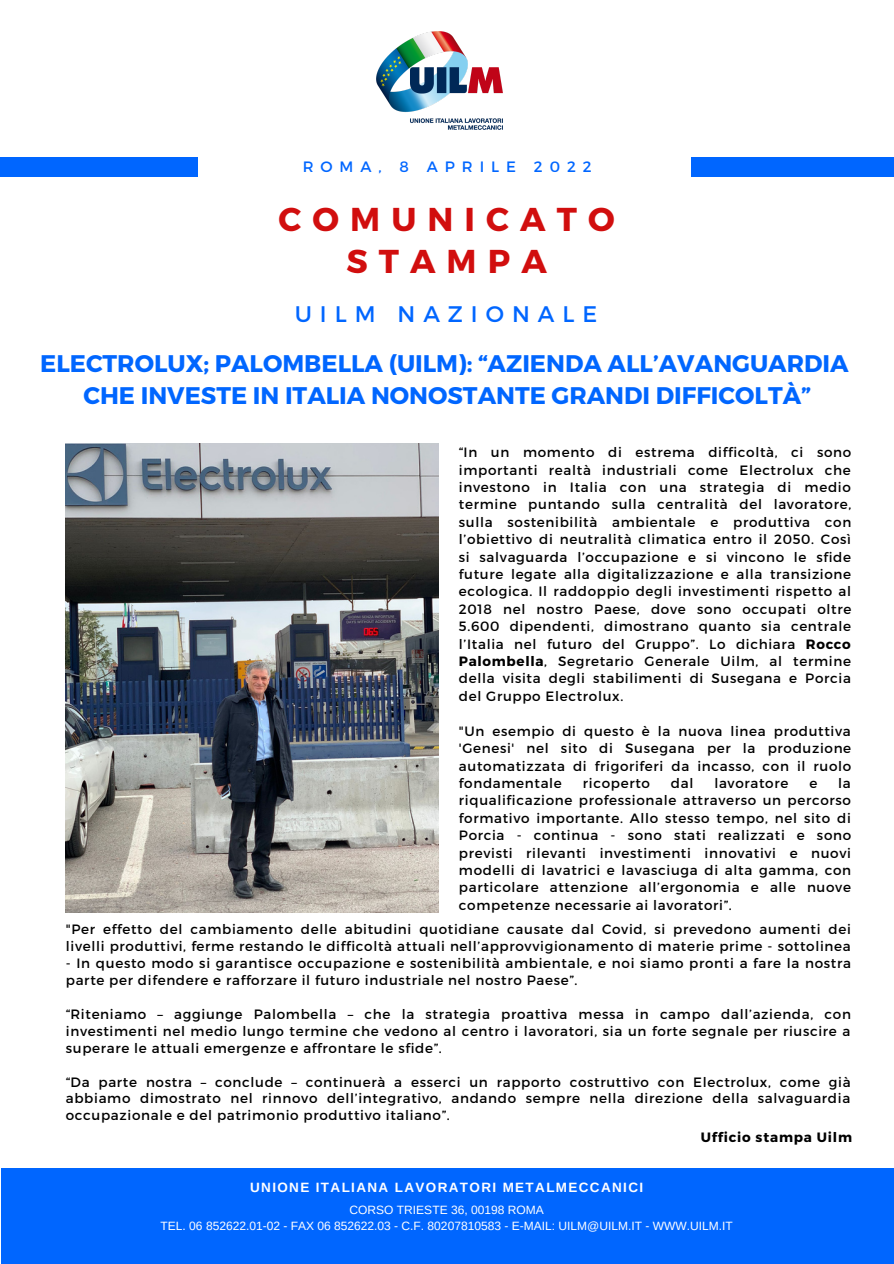
<style>
.page{position:relative;width:894px;height:1264px;background:#fff}
.page>*{position:absolute;margin:0;border:0;box-sizing:border-box;transform-origin:0 0}
.t1{font:700 33px "Montserrat";letter-spacing:.335em;color:#d10e0e}
.t2{font:700 24px "Montserrat";color:#06f}
.t3{font:22.5px "Montserrat";letter-spacing:.355em;color:#06f}
.t4{font:15px "Montserrat";letter-spacing:.465em;color:#06f}
.t5{font:13.5px/17.4px "Montserrat";letter-spacing:.05em;color:#000;text-align:justify}
.t6{font:700 13.5px "Arimo";letter-spacing:.1em;color:#fff}
.t7{font:700 13.5px "Montserrat";letter-spacing:.06em;color:#000}
.t8{font:12px "Arimo";color:#fff}
.s1{font-weight:700}
</style>
<div class="page">
<div style="left:0;top:157px;width:198px;height:20px;background:#06f"></div>
<div style="left:690px;top:157px;width:203px;height:20px;background:#06f"></div>
<img style="left:376px;top:31px;width:126px;height:98px">
<img style="left:66px;top:444px;width:372px;height:468px">
<div style="left:1px;top:1168px;width:892px;height:95px;background:#06f"></div>
<p class="t4" style="left:302px;top:157px;width:290px">ROMA, 8 APRILE 2022</p>
<p class="t1" style="left:278px;top:198px;width:337px">COMUNICATO</p>
<p class="t1" style="left:346px;top:240px;width:202px">STAMPA</p>
<p class="t3" style="left:295px;top:299px;width:304px">UILM NAZIONALE</p>
<p class="t2" style="left:40px;top:347px;width:809px">ELECTROLUX; PALOMBELLA (UILM): “AZIENDA ALL’AVANGUARDIA</p>
<p class="t2" style="left:83px;top:380px;width:729px">CHE INVESTE IN ITALIA NONOSTANTE GRANDI DIFFICOLTÀ”</p>
<p class="t5" style="left:459px;top:443px;width:394px">“In un momento di estrema difficoltà, ci sono importanti realtà industriali come Electrolux che investono in Italia con una strategia di medio termine puntando sulla centralità del lavoratore, sulla sostenibilità ambientale e produttiva con l’obiettivo di neutralità climatica entro il 2050. Così si salvaguarda l’occupazione e si vincono le sfide future legate alla digitalizzazione e alla transizione ecologica. Il raddoppio degli investimenti rispetto al 2018 nel nostro Paese, dove sono occupati oltre 5.600 dipendenti, dimostrano quanto sia centrale l’Italia nel futuro del Gruppo”. Lo dichiara <span class="s1">Rocco Palombella</span>, Segretario Generale Uilm, al termine della visita degli stabilimenti di Susegana e Porcia del Gruppo Electrolux.</p>
<p class="t5" style="left:459px;top:721px;width:394px">"Un esempio di questo è la nuova linea produttiva 'Genesi' nel sito di Susegana per la produzione automatizzata di frigoriferi da incasso, con il ruolo fondamentale</p>
<p class="t5" style="left:582px;top:773px;width:69px">ricoperto</p>
<p class="t5" style="left:670px;top:773px;width:24px">dal</p>
<p class="t5" style="left:714px;top:773px;width:75px">lavoratore</p>
<p class="t5" style="left:809px;top:773px;width:9px">e</p>
<p class="t5" style="left:459px;top:773px;width:393px;text-indent:379px">la riqualificazione professionale attraverso un percorso formativo importante. Allo stesso tempo, nel sito di Porcia - continua - sono stati realizzati e sono previsti rilevanti investimenti innovativi e nuovi modelli di lavatrici e lavasciuga di alta gamma, con particolare attenzione all’ergonomia e alle nuove competenze necessarie ai lavoratori”.</p>
<p class="t5" style="left:66px;top:920px;width:786px;line-height:17px">"Per effetto del cambiamento delle abitudini quotidiane causate dal Covid, si prevedono aumenti dei livelli produttivi, ferme restando le difficoltà attuali nell’approvvigionamento di materie prime - sottolinea</p>
<p class="t5" style="left:66px;top:954px;width:786px;line-height:17px">- In questo modo si garantisce occupazione e sostenibilità ambientale, e noi siamo pronti a fare la nostra parte per difendere e rafforzare il futuro industriale nel nostro Paese”.</p>
<p class="t5" style="left:66px;top:1005px;width:786px;line-height:17px">“Riteniamo – aggiunge Palombella – che la strategia proattiva messa in campo dall’azienda, con investimenti nel medio lungo termine che vedono al centro i lavoratori, sia un forte segnale per riuscire a superare le attuali emergenze e affrontare le sfide”.</p>
<p class="t5" style="left:66px;top:1072px;width:786px;line-height:17px">“Da parte nostra – conclude – continuerà a esserci un rapporto costruttivo con Electrolux, come già abbiamo dimostrato nel rinnovo dell’integrativo, andando sempre nella direzione della salvaguardia occupazionale e del patrimonio produttivo italiano”.</p>
<p class="t7" style="left:700px;top:1128px;width:153px">Ufficio stampa Uilm</p>
<p class="t6" style="left:250px;top:1180px;width:394px">UNIONE ITALIANA LAVORATORI METALMECCANICI</p>
<p class="t8" style="left:349px;top:1203px;width:196px">CORSO TRIESTE 36, 00198 ROMA</p>
<p class="t8" style="left:160px;top:1218px;width:573px">TEL. 06 852622.01-02 - FAX 06 852622.03 - C.F. 80207810583 - E-MAIL: UILM@UILM.IT - WWW.UILM.IT</p>
</div>
